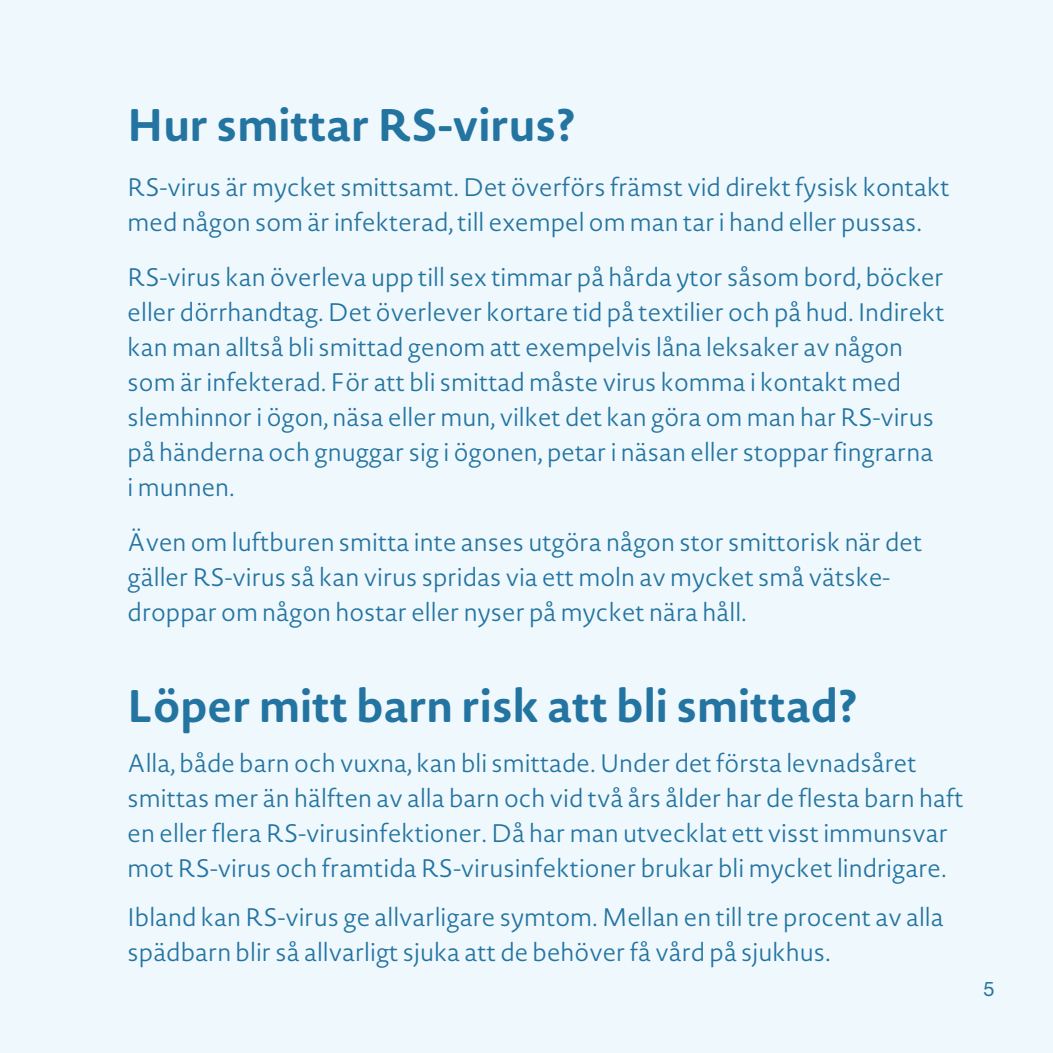
<style>
.page{position:relative;width:1053px;height:1053px;background:#fff}
.page>*{position:absolute;margin:0;border:0;box-sizing:border-box;transform-origin:0 0}
.t1{font:700 45px "Novel Sans Rd Pro";color:#2474a1}
.t2{font:300 25px/35px "Novel Sans Rd Pro";color:#2474a1}
.t3{font:20px "Helvetica Neue LT Std";color:#2474a1}
</style>
<div class="page">
<div style="left:0;top:0;width:1052px;height:1052px;background:#eef8fd"></div>
<h1 class="t1" style="left:128px;top:92px;width:449px">Hur smittar RS-virus?</h1>
<p class="t2" style="left:128px;top:169px;width:823px">RS-virus är mycket smittsamt. Det överförs främst vid direkt fysisk kontakt med någon som är infekterad, till exempel om man tar i hand eller pussas.</p>
<p class="t2" style="left:128px;top:259px;width:818px">RS-virus kan överleva upp till sex timmar på hårda ytor såsom bord, böcker eller dörrhandtag. Det överlever kortare tid på textilier och på hud. Indirekt kan man alltså bli smittad genom att exempelvis låna leksaker av någon som är infekterad. För att bli smittad måste virus komma i kontakt med slemhinnor i ögon, näsa eller mun, vilket det kan göra om man har RS-virus på händerna och gnuggar sig i ögonen, petar i näsan eller stoppar fingrarna i munnen.</p>
<p class="t2" style="left:128px;top:524px;width:796px">Även om luftburen smitta inte anses utgöra någon stor smittorisk när det gäller RS-virus så kan virus spridas via ett moln av mycket små vätske&shy;droppar om någon hostar eller nyser på mycket nära håll.</p>
<h1 class="t1" style="left:128px;top:673px;width:731px">Löper mitt barn risk att bli smittad?</h1>
<p class="t2" style="left:128px;top:745px;width:837px">Alla, både barn och vuxna, kan bli smittade. Under det första levnadsåret smittas mer än hälften av alla barn och vid två års ålder har de flesta barn haft en eller flera RS-virusinfektioner. Då har man utvecklat ett visst immunsvar mot RS-virus och framtida RS-virusinfektioner brukar bli mycket lindrigare.</p>
<p class="t2" style="left:128px;top:899px;width:817px">Ibland kan RS-virus ge allvarligare symtom. Mellan en till tre procent av alla spädbarn blir så allvarligt sjuka att de behöver få vård på sjukhus.</p>
<p class="t3" style="left:983px;top:977px;width:13px">5</p>
</div>
